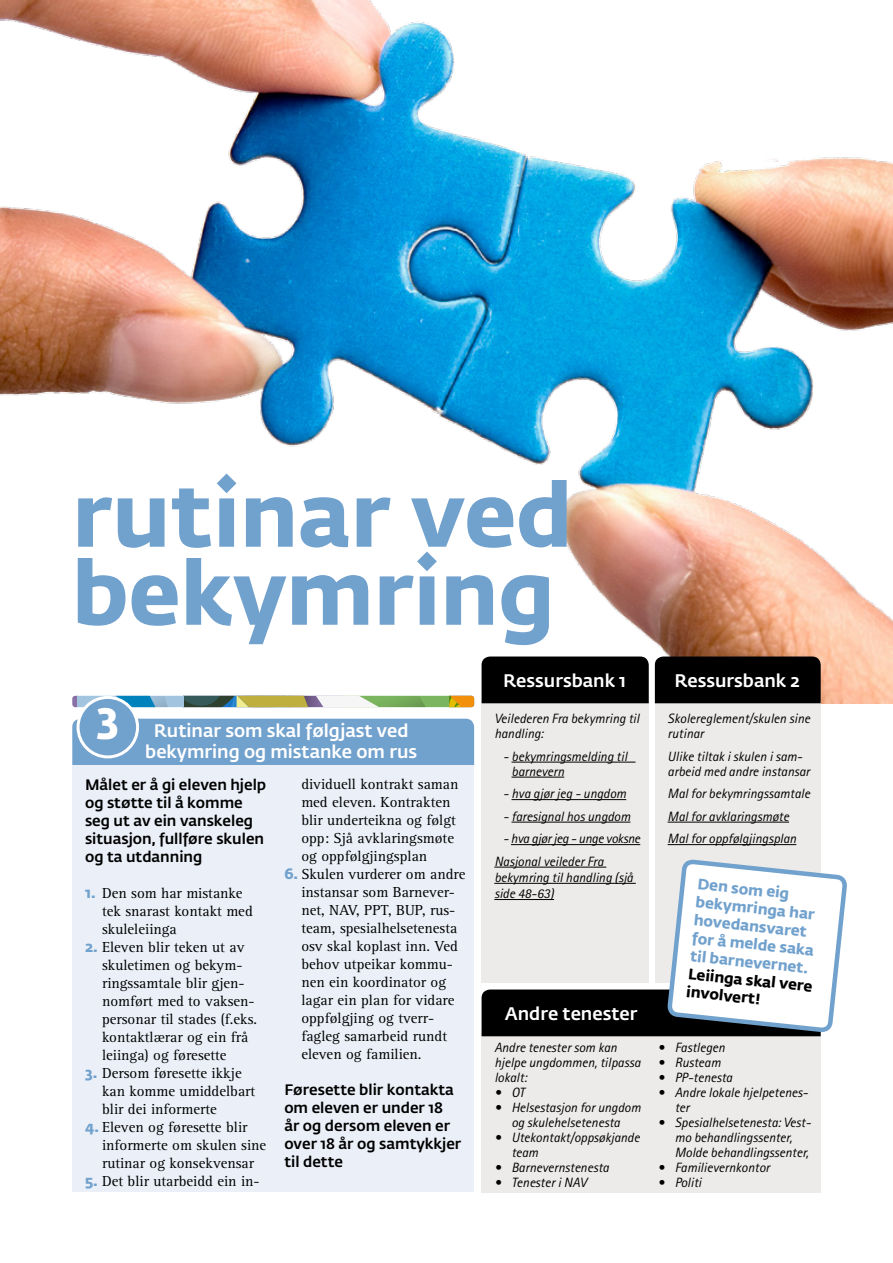
<style>
.page{position:relative;width:893px;height:1263px;background:#fff}
.page>*{position:absolute;margin:0;border:0;box-sizing:border-box;transform-origin:0 0}
.t1{font:700 88.5px "Fedra Sans Std";color:#71a1cd}
.t2{font:700 43.5px "Fedra Sans Std";color:#fff}
.t3{font:500 18px "Fedra Sans Std";color:#fff}
.Brødtxt_m_punkt{font:15px/18px "Rotis Serif Std";color:#000}
.Mellomtittel{font:500 15px/18px "Fedra Sans Std";color:#000}
.Mellomtittel-2{font:700 15px/18px "Fedra Sans Std";color:#71a1cd}
.t4{font:italic 13.5px/15px "Rotis Sans Serif Std";color:#000}
.t5{font:italic 13.5px "Rotis Sans Serif Std";letter-spacing:-.02em;color:#000}
.s1{font-family:"Fedra Sans Std";font-weight:700;color:#71a1cd}
.s2{color:#000}
</style>
<div class="page">
<img style="left:0;top:0;width:893px;height:703px">
<div style="left:72px;top:719px;width:402px;height:46px;background:#71a1cd"></div>
<div style="left:72px;top:765px;width:402px;height:427px;background:#ebf0f8"></div>
<div style="left:482px;top:701px;width:167px;height:282px;background:#edebea"></div>
<hr style="left:511px;top:762px;width:124px;height:1px;background:#000">
<hr style="left:511px;top:777px;width:53px;height:1px;background:#000">
<hr style="left:511px;top:799px;width:115px;height:1px;background:#000">
<hr style="left:511px;top:822px;width:119px;height:1px;background:#000">
<hr style="left:511px;top:844px;width:129px;height:1px;background:#000">
<div style="left:655px;top:701px;width:166px;height:282px;background:#edebea"></div>
<hr style="left:668px;top:822px;width:121px;height:1px;background:#000">
<hr style="left:668px;top:844px;width:128px;height:1px;background:#000">
<div style="left:482px;top:1030px;width:339px;height:162px;background:#edebea"></div>
<svg style="left:184px;top:696px;width:53px;height:11px"></svg>
<svg style="left:237px;top:696px;width:237px;height:11px"></svg>
<svg style="left:72px;top:696px;width:112px;height:11px"></svg>
<div style="left:78px;top:697px;width:60px;height:60px;background:#71a1cd;border-radius:50%"></div>
<div style="left:77px;top:696px;width:62px;height:62px;border:3px solid #fff;border-radius:50%"></div>
<svg style="left:482px;top:859px;width:365px;height:178px"></svg>
<div style="left:482px;top:656px;width:167px;height:47px;background:#000"></div>
<div style="left:655px;top:656px;width:166px;height:47px;background:#000"></div>
<p class="t1" style="left:72px;top:458px;width:502px">rutinar ved</p>
<p class="t1" style="left:72px;top:536px;width:484px">bekymring</p>
<p class="t2" style="left:97px;top:696px;width:24px">3</p>
<p class="t3" style="left:154px;top:719px;width:256px">Rutinar som skal følgjast ved</p>
<p class="t3" style="left:145px;top:741px;width:273px">bekymring og mistanke om rus</p>
<p class="Mellomtittel" style="left:85px;top:776px;width:183px">Målet er å gi eleven hjelp og støtte til å komme seg ut av ein vanskeleg situasjon, fullføre skulen og ta utdanning</p>
<p class="Brødtxt_m_punkt" style="left:102px;top:884px;width:152px;text-indent:-17px"><span class="s1">1.</span> Den som har mistanke tek snarast kontakt med skuleleiinga</p>
<p class="Brødtxt_m_punkt" style="left:102px;top:938px;width:157px;text-indent:-17px"><span class="s1">2.</span> Eleven blir teken ut av skuletimen og bekym&shy;ringssamtale blir gjen&shy;nomført med to vaksen&shy;personar til stades (f.eks. kontaktlærar og ein frå leiinga) og føresette</p>
<p class="Brødtxt_m_punkt" style="left:102px;top:1064px;width:155px;text-indent:-17px"><span class="s1">3.</span> Dersom føresette ikkje kan komme umiddelbart blir dei informerte</p>
<p class="Brødtxt_m_punkt" style="left:102px;top:1118px;width:166px;text-indent:-17px"><span class="s1">4.</span> Eleven og føresette blir informerte om skulen sine rutinar og konsekvensar</p>
<p class="Brødtxt_m_punkt" style="left:85px;top:1172px;width:176px"><span class="s1">5.</span> Det blir utarbeidd ein in-</p>
<p class="Brødtxt_m_punkt" style="left:301px;top:775px;width:159px">dividuell kontrakt saman med eleven. Kontrakten blir underteikna og følgt opp: Sjå avklaringsmøte og oppfølgjingsplan</p>
<p class="Brødtxt_m_punkt" style="left:301px;top:865px;width:166px;text-indent:-17px"><span class="s1">6.</span> Skulen vurderer om andre instansar som Barnever&shy;net, NAV, PPT, BUP, rus&shy;team, spesialhelsetenesta osv skal koplast inn. Ved behov utpeikar kommu&shy;nen ein koordinator og lagar ein plan for vidare oppfølgjing og tverr&shy;fagleg samarbeid rundt eleven og familien.</p>
<p class="Mellomtittel" style="left:284px;top:1080px;width:179px">Føresette blir kontakta om eleven er under 18 år og dersom eleven er over 18 år og samtykkjer til dette</p>
<p class="t3" style="left:503px;top:669px;width:124px">Ressursbank 1</p>
<p class="t3" style="left:674px;top:669px;width:127px">Ressursbank 2</p>
<p class="t4" style="left:494px;top:711px;width:146px">Veilederen Fra bekymring til handling:</p>
<p class="t4" style="left:503px;top:749px;width:125px">- bekymringsmelding til</p>
<p class="t4" style="left:511px;top:764px;width:54px">barnevern</p>
<p class="t4" style="left:503px;top:786px;width:124px">- hva gjør jeg - ungdom</p>
<p class="t4" style="left:503px;top:809px;width:129px">- faresignal hos ungdom</p>
<p class="t5" style="left:503px;top:831px;width:139px">- hva gjør jeg - unge voksne</p>
<p class="t4" style="left:494px;top:853px;width:140px;line-height:16.2px">Nasjonal veileder Fra bekymring til handling (sjå side 48-63)</p>
<p class="t3" style="left:505px;top:1002px;width:134px">Andre tenester</p>
<p class="t4" style="left:494px;top:1040px;width:148px">Andre tenester som kan hjelpe ungdommen, tilpassa lokalt:</p>
<p class="t4" style="left:494px;top:1085px;width:32px">• OT</p>
<p class="t4" style="left:494px;top:1100px;width:148px;text-align:center">• Helsestasjon for ungdom og skulehelsetenesta</p>
<p class="t4" style="left:511px;top:1130px;width:130px;text-indent:-17px">• Utekontakt/oppsøkjande team</p>
<p class="t4" style="left:494px;top:1160px;width:116px">• Barnevernstenesta</p>
<p class="t4" style="left:494px;top:1175px;width:94px">• Tenester i NAV</p>
<p class="t4" style="left:668px;top:711px;width:144px">Skolereglement/skulen sine rutinar</p>
<p class="t4" style="left:668px;top:749px;width:144px">Ulike tiltak i skulen i sam&shy;arbeid med andre instansar</p>
<p class="t4" style="left:668px;top:786px;width:144px">Mal for bekymringssamtale</p>
<p class="t4" style="left:668px;top:809px;width:123px">Mal for avklaringsmøte</p>
<p class="t4" style="left:668px;top:831px;width:130px">Mal for oppfølgjingsplan</p>
<p class="Mellomtittel-2" style="left:699px;top:875px;width:126px;rotate:6deg">Den som eig bekymringa har hovedansvaret for å melde saka til barnevernet.<br><span class="s2">Leiinga skal vere involvert!</span></p>
<p class="t4" style="left:658px;top:1040px;width:69px">• Fastlegen</p>
<p class="t4" style="left:658px;top:1055px;width:64px">• Rusteam</p>
<p class="t4" style="left:658px;top:1070px;width:76px">• PP-tenesta</p>
<p class="t4" style="left:675px;top:1085px;width:135px;text-indent:-17px">• Andre lokale hjelpetenes&shy;ter</p>
<p class="t4" style="left:675px;top:1115px;width:138px;text-indent:-17px">• Spesialhelsetenesta: Vest&shy;mo behandlingssenter,<br>Molde behandlingssenter,</p>
<p class="t4" style="left:658px;top:1160px;width:113px">• Familievernkontor</p>
<p class="t4" style="left:658px;top:1175px;width:45px">• Politi</p>
</div>
